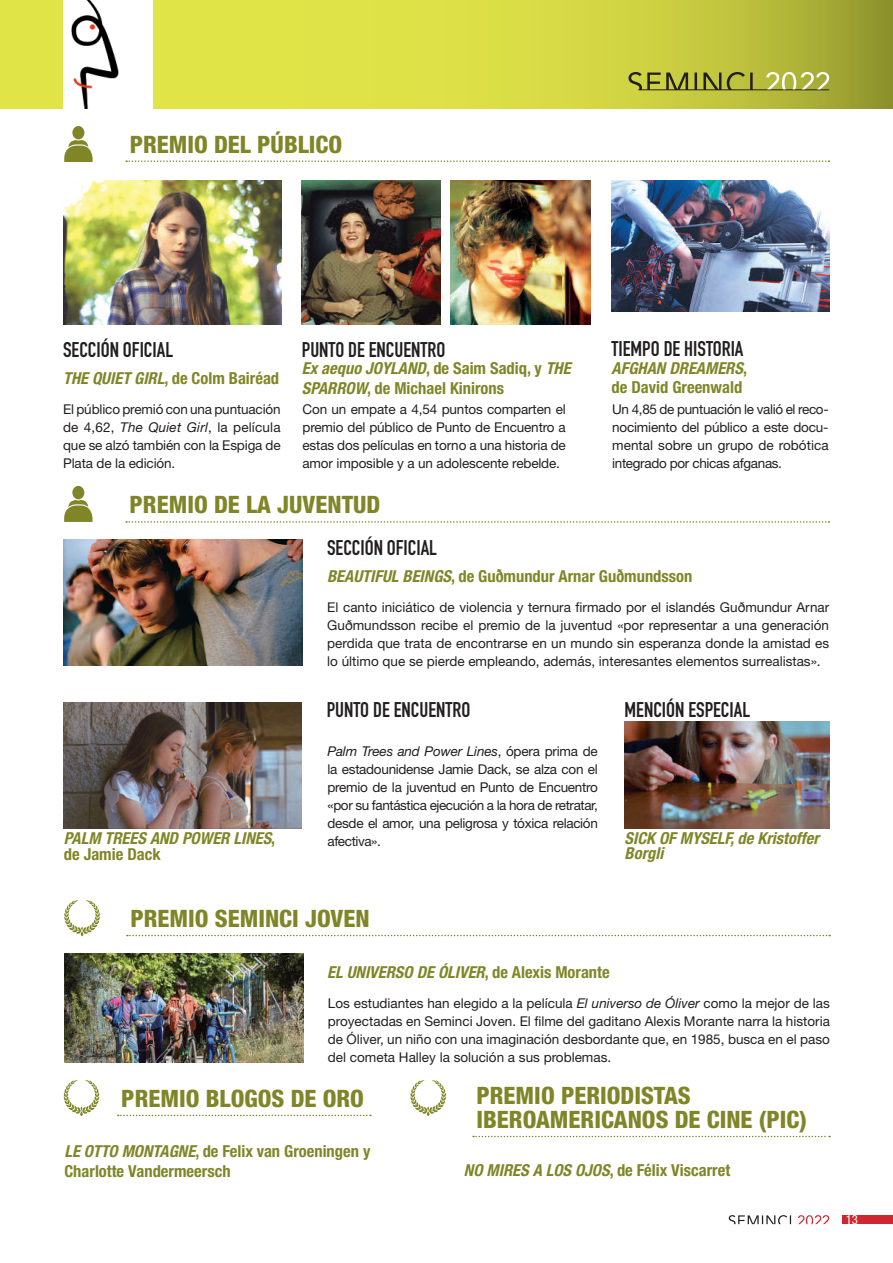
<style>
.page{position:relative;width:893px;height:1263px;background:#fff}
.page>*{position:absolute;margin:0;border:0;box-sizing:border-box;transform-origin:0 0}
.t1{font:800 condensed 24px/24px "Helvetica Neue LT Std";color:#808627}
.t2{font:21px "DIN Engschrift Std";color:#231f20}
.t3{font:700 condensed 16.5px/19.5px "Helvetica Neue LT Std";color:#808627}
.t4{font:italic 700 condensed 16.5px/16.5px "Helvetica Neue LT Std";color:#808627}
.t5{font:13.5px/18px "Helvetica Neue LT Std";letter-spacing:-.01em;color:#231f20;text-align:justify}
.t6{font:condensed 12.75px "Helvetica Neue LT Std";color:#fff}
.s1{font-style:italic}
.s2{font-style:normal}
</style>
<div class="page">
<div style="left:843px;top:1215px;width:50px;height:9px;background:#cf2730"></div>
<svg style="left:729px;top:1215px;width:62px;height:9px"></svg>
<svg style="left:798px;top:1215px;width:31px;height:9px"></svg>
<svg style="left:0;top:0;width:893px;height:108px;background:#d0d442"></svg>
<svg style="left:629px;top:72px;width:124px;height:18px;background:#929335"></svg>
<hr style="left:638px;top:90px;width:191px;height:1px;background:#231f20">
<img style="left:64px;top:180px;width:217px;height:144px">
<img style="left:64px;top:540px;width:238px;height:126px">
<img style="left:451px;top:180px;width:139px;height:144px">
<img style="left:63px;top:702px;width:239px;height:126px">
<svg style="left:126px;top:160px;width:703px;height:2px"></svg>
<svg style="left:126px;top:521px;width:703px;height:2px"></svg>
<svg style="left:64px;top:140px;width:29px;height:22px"></svg>
<div style="left:72px;top:126px;width:12px;height:13px;background:#808627;border-radius:50%"></div>
<svg style="left:64px;top:500px;width:29px;height:22px"></svg>
<div style="left:72px;top:486px;width:12px;height:13px;background:#808627;border-radius:50%"></div>
<img style="left:64px;top:0;width:88px;height:108px">
<svg style="left:766px;top:72px;width:63px;height:17px"></svg>
<img style="left:612px;top:180px;width:217px;height:131px">
<img style="left:64px;top:953px;width:239px;height:109px">
<svg style="left:127px;top:935px;width:703px;height:1px"></svg>
<svg style="left:64px;top:900px;width:36px;height:36px"></svg>
<svg style="left:473px;top:1136px;width:357px;height:1px"></svg>
<svg style="left:118px;top:1115px;width:253px;height:1px"></svg>
<svg style="left:410px;top:1080px;width:36px;height:36px"></svg>
<svg style="left:64px;top:1080px;width:35px;height:36px"></svg>
<img style="left:625px;top:721px;width:204px;height:107px">
<img style="left:302px;top:180px;width:139px;height:144px">
<h1 class="t1" style="left:130px;top:132px;width:214px">PREMIO DEL PÚBLICO</h1>
<h2 class="t2" style="left:63px;top:337px;width:111px">SECCIÓN OFICIAL</h2>
<h2 class="t2" style="left:302px;top:337px;width:145px">PUNTO DE ENCUENTRO</h2>
<p class="t3" style="left:63px;top:368px;width:218px"><span class="s1">THE QUIET GIRL</span>, de Colm Bairéad</p>
<p class="t3" style="left:302px;top:358px;width:270px"><span class="s1">Ex aequo JOYLAND</span>, de Saim Sadiq, y <span class="s1">THE<br>SPARROW</span>, de Michael Kinirons</p>
<p class="t5" style="left:63px;top:400px;width:219px">El público premió con una puntuación de 4,62, <span class="s1">The Quiet Girl</span>, la película que se alzó también con la Espiga de Plata de la edición.</p>
<p class="t5" style="left:302px;top:400px;width:265px">Con un empate a 4,54 puntos comparten el premio del público de Punto de Encuentro a estas dos películas en torno a una historia de amor imposible y a un adolescente rebelde.</p>
<h1 class="t1" style="left:130px;top:492px;width:252px">PREMIO DE LA JUVENTUD</h1>
<h2 class="t2" style="left:327px;top:535px;width:111px">SECCIÓN OFICIAL</h2>
<h2 class="t2" style="left:612px;top:337px;width:133px">TIEMPO DE HISTORIA</h2>
<p class="t3" style="left:612px;top:358px;width:137px"><span class="s1">AFGHAN DREAMERS</span>, de David Greenwald</p>
<p class="t5" style="left:612px;top:400px;width:218px">Un 4,85 de puntuación le valió el reco&shy;nocimiento del público a este docu&shy;mental sobre un grupo de robótica integrado por chicas afganas.</p>
<p class="t3" style="left:327px;top:566px;width:367px"><span class="s1">BEAUTIFUL BEINGS</span>, de Guðmundur Arnar Guðmundsson</p>
<p class="t5" style="left:327px;top:598px;width:503px">El canto iniciático de violencia y ternura firmado por el islandés Guðmundur Arnar Guðmundsson recibe el premio de la juventud «por representar a una generación perdida que trata de encontrarse en un mundo sin esperanza donde la amistad es lo último que se pierde empleando, además, interesantes elementos surrealistas».</p>
<p class="t4" style="left:64px;top:830px;width:213px">PALM TREES AND POWER LINES<span class="s2">, de Jamie Dack</span></p>
<h2 class="t2" style="left:327px;top:698px;width:145px">PUNTO DE ENCUENTRO</h2>
<p class="t5" style="left:328px;top:742px;width:272px"><span class="s1">Palm Trees and Power Lines</span>, ópera prima de la estadounidense Jamie Dack, se alza con el premio de la juventud en Punto de Encuentro «por su fantástica ejecución a la hora de retratar, desde el amor, una peligrosa y tóxica relación afectiva».</p>
<h2 class="t2" style="left:625px;top:697px;width:127px">MENCIÓN ESPECIAL</h2>
<p class="t4" style="left:625px;top:831px;width:196px;line-height:15px">SICK OF MYSELF, de Kristoffer<br>Borgli</p>
<h1 class="t1" style="left:130px;top:906px;width:241px">PREMIO SEMINCI JOVEN</h1>
<p class="t4" style="left:327px;top:964px;width:284px">EL UNIVERSO DE ÓLIVER<span class="s2">, de Alexis Morante</span></p>
<p class="t5" style="left:328px;top:994px;width:503px">Los estudiantes han elegido a la película <span class="s1">El universo de Óliver</span> como la mejor de las proyectadas en Seminci Joven. El filme del gaditano Alexis Morante narra la historia de Óliver, un niño con una imaginación desbordante que, en 1985, busca en el paso del cometa Halley la solución a sus problemas.</p>
<h1 class="t1" style="left:121px;top:1086px;width:244px">PREMIO BLOGOS DE ORO</h1>
<p class="t3" style="left:64px;top:1141px;width:307px"><span class="s1">LE OTTO MONTAGNE</span>, de Felix van Groeningen y<br>Charlotte Vandermeersch</p>
<h1 class="t1" style="left:476px;top:1083px;width:332px">PREMIO PERIODISTAS<br>IBEROAMERICANOS DE CINE (PIC)</h1>
<p class="t3" style="left:464px;top:1160px;width:268px"><span class="s1">NO MIRES A LOS OJOS</span>, de Félix Viscarret</p>
<p class="t6" style="left:846px;top:1212px;width:14px">13</p>
</div>
